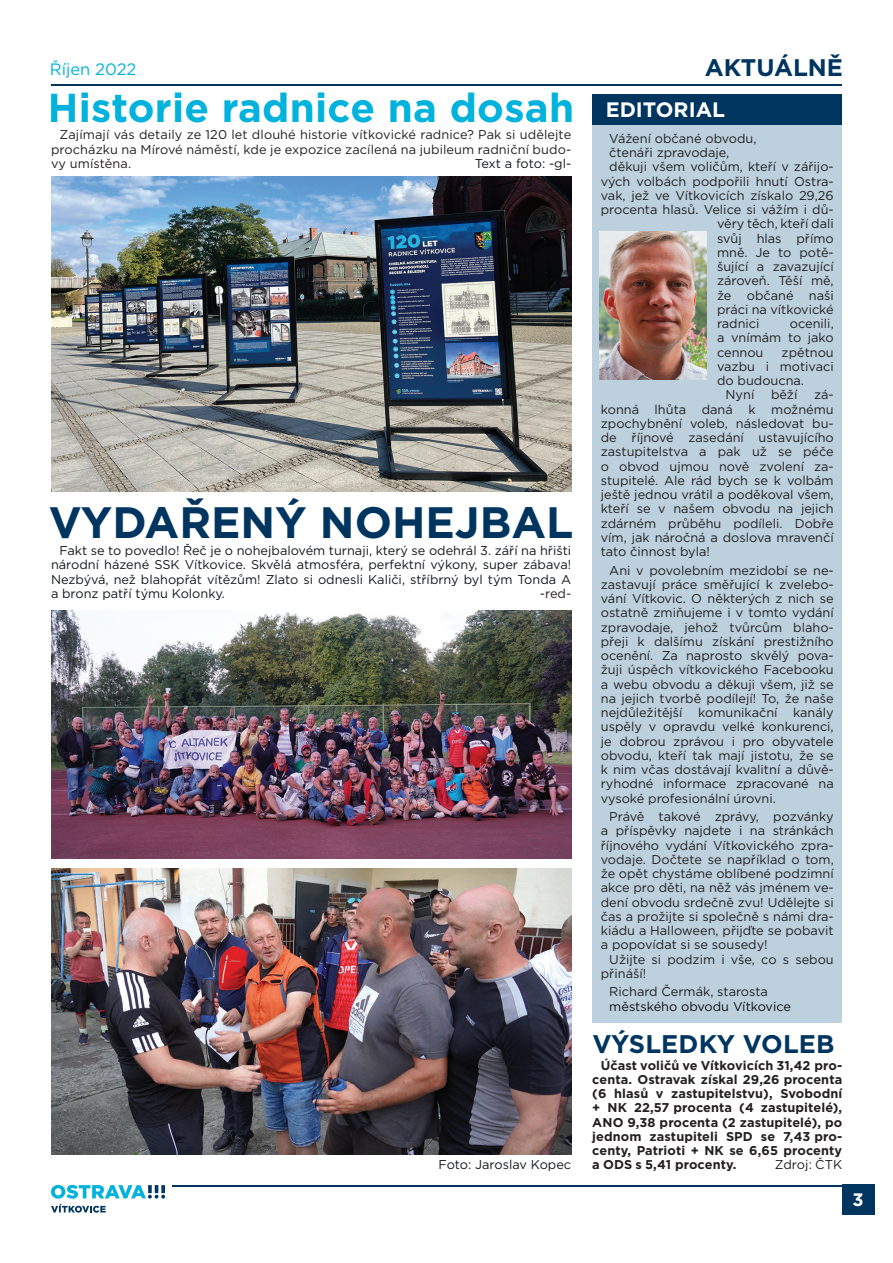
<style>
.page{position:relative;width:893px;height:1263px;background:#fff}
.page>*{position:absolute;margin:0;border:0;box-sizing:border-box;transform-origin:0 0}
.Styl_odstavce2{font:700 43.95px "Gotham";color:#003560}
.Styl_odstavce2-2{font:700 40.35px "Gotham";letter-spacing:.005em;color:#00b2dc}
.Styl_odstavce2-3{font:700 25.5px "Gotham";letter-spacing:.005em;color:#003560}
.t1{font:700 24px "Gotham";color:#003560}
.text{font:700 20.85px "Gotham";color:#fff}
.text-2{font:700 18px "Gotham";color:#fff}
.t2{font:16.5px "Gotham";color:#00b2dc}
.Styl_odstavce2-4{font:12.75px/14.2px "Gotham";color:#231f20;text-align:justify}
.Styl_odstavce2-5{font:12.75px/14.2px "Gotham";color:#15181c;text-align:justify}
.Styl_odstavce2-6{font:700 12.75px/14.2px "Gotham";letter-spacing:.01em;color:#231f20;text-align:justify}
.Styl_odstavce2-7{font:12.75px "Gotham";color:#131016}
</style>
<div class="page">
<div style="left:592px;top:121px;width:250px;height:902px;background:#bcd1dd"></div>
<div style="left:592px;top:94px;width:250px;height:30px;background:#003560"></div>
<hr style="left:51px;top:84px;width:791px;height:1px;background:#003560">
<div style="left:842px;top:1185px;width:32px;height:30px;background:#003560"></div>
<hr style="left:173px;top:1185px;width:673px;height:1px;background:#003560">
<svg style="left:51px;top:1185px;width:114px;height:27px"></svg>
<img style="left:600px;top:232px;width:106px;height:147px">
<img style="left:51px;top:869px;width:520px;height:286px">
<img style="left:51px;top:610px;width:520px;height:248px">
<img style="left:51px;top:177px;width:520px;height:315px">
<p class="t2" style="left:50px;top:59px;width:88px">Říjen 2022</p>
<p class="t1" style="left:705px;top:52px;width:140px">AKTUÁLNĚ</p>
<p class="Styl_odstavce2-2" style="left:48px;top:81px;width:528px">Historie radnice na dosah</p>
<p class="Styl_odstavce2-4" style="left:51px;top:128px;width:522px;text-indent:9px">Zajímají vás detaily ze 120 let dlouhé historie vítkovické radnice? Pak si udělejte procházku na Mírové náměstí, kde je expozice zacílená na jubileum radniční budo&shy;vy umístěna.</p>
<p class="Styl_odstavce2-5" style="left:475px;top:156px;width:98px">Text a foto: -gl-</p>
<p class="Styl_odstavce2" style="left:49px;top:493px;width:526px">VYDAŘENÝ NOHEJBAL</p>
<p class="Styl_odstavce2-5" style="left:51px;top:543px;width:522px;text-indent:9px">Fakt se to povedlo! Řeč je o nohejbalovém turnaji, který se odehrál 3. září na hřišti národní házené SSK Vítkovice. Skvělá atmosféra, perfektní výkony, super zábava!<br>Nezbývá, než blahopřát vítězům! Zlato si odnesli Kaliči, stříbrný byl tým Tonda A a bronz patří týmu Kolonky.</p>
<p class="Styl_odstavce2-4" style="left:540px;top:586px;width:33px">-red-</p>
<p class="Styl_odstavce2-5" style="left:438px;top:1157px;width:134px">Foto: Jaroslav Kopec</p>
<p class="text" style="left:606px;top:96px;width:121px">EDITORIAL</p>
<p class="Styl_odstavce2-4" style="left:609px;top:131px;width:149px">Vážení občané obvodu,</p>
<p class="Styl_odstavce2-4" style="left:609px;top:145px;width:121px">čtenáři zpravodaje,</p>
<p class="Styl_odstavce2-4" style="left:609px;top:159px;width:226px">děkuji všem voličům, kteří v zářijo-</p>
<p class="Styl_odstavce2-4" style="left:601px;top:174px;width:234px">vých volbách podpořili hnutí Ostra-</p>
<p class="Styl_odstavce2-4" style="left:601px;top:188px;width:234px">vak, jež ve Vítkovicích získalo 29,26</p>
<p class="Styl_odstavce2-4" style="left:601px;top:202px;width:234px">procenta hlasů. Velice si vážím i dů-</p>
<p class="Styl_odstavce2-4" style="left:717px;top:216px;width:118px">věry těch, kteří dali</p>
<p class="Styl_odstavce2-4" style="left:717px;top:231px;width:118px">svůj hlas přímo</p>
<p class="Styl_odstavce2-4" style="left:717px;top:245px;width:118px">mně. Je to potě-</p>
<p class="Styl_odstavce2-4" style="left:717px;top:259px;width:118px">šující a zavazující</p>
<p class="Styl_odstavce2-4" style="left:717px;top:273px;width:118px">zároveň. Těší mě,</p>
<p class="Styl_odstavce2-4" style="left:717px;top:288px;width:118px">že občané naši</p>
<p class="Styl_odstavce2-4" style="left:717px;top:302px;width:118px">práci na vítkovické</p>
<p class="Styl_odstavce2-4" style="left:717px;top:316px;width:44px">radnici</p>
<p class="Styl_odstavce2-4" style="left:717px;top:316px;width:118px;text-indent:73px">ocenili, a vnímám to jako cennou</p>
<p class="Styl_odstavce2-4" style="left:717px;top:345px;width:118px;text-indent:65px">zpětnou vazbu i motivaci do budoucna.</p>
<p class="Styl_odstavce2-4" style="left:725px;top:387px;width:30px">Nyní</p>
<p class="Styl_odstavce2-4" style="left:771px;top:387px;width:28px">běží</p>
<p class="Styl_odstavce2-4" style="left:601px;top:387px;width:234px;text-indent:213px">zá&shy;konná lhůta daná k možnému zpochybnění voleb, následovat bu&shy;de říjnové zasedání ustavujícího zastupitelstva a pak už se péče o obvod ujmou nově zvolení za&shy;stupitelé. Ale rád bych se k volbám ještě jednou vrátil a poděkoval všem, kteří se v našem obvodu na jejich zdárném průběhu podíleli. Dobře vím, jak náročná a doslova mravenčí tato činnost byla!</p>
<p class="Styl_odstavce2-4" style="left:601px;top:563px;width:234px;text-indent:9px">Ani v povolebním mezidobí se ne&shy;zastavují práce směřující k zvelebo&shy;vání Vítkovic. O některých z nich se ostatně zmiňujeme i v tomto vydání zpravodaje, jehož tvůrcům blaho&shy;přeji k dalšímu získání prestižního ocenění. Za naprosto skvělý pova&shy;žuji úspěch vítkovického Facebooku a webu obvodu a děkuji všem, již se na jejich tvorbě podílejí! To, že naše nejdůležitější komunikační kanály uspěly v opravdu velké konkurenci, je dobrou zprávou i pro obyvatele obvodu, kteří tak mají jistotu, že se k nim včas dostávají kvalitní a důvě&shy;ryhodné informace zpracované na vysoké profesionální úrovni.</p>
<p class="Styl_odstavce2-4" style="left:601px;top:809px;width:234px;text-indent:9px">Právě takové zprávy, pozvánky a příspěvky najdete i na stránkách říjnového vydání Vítkovického zpra&shy;vodaje. Dočtete se například o tom, že opět chystáme oblíbené podzimní akce pro děti, na něž vás jménem ve&shy;dení obvodu srdečně zvu! Udělejte si čas a prožijte si společně s námi dra&shy;kiádu a Halloween, přijďte se pobavit a popovídat si se sousedy!</p>
<p class="Styl_odstavce2-4" style="left:601px;top:952px;width:234px;text-indent:9px">Užijte si podzim i vše, co s sebou přináší!</p>
<p class="Styl_odstavce2-4" style="left:609px;top:984px;width:160px">Richard Čermák, starosta</p>
<p class="Styl_odstavce2-7" style="left:609px;top:998px;width:183px">městského obvodu Vítkovice</p>
<p class="Styl_odstavce2-3" style="left:592px;top:1027px;width:244px">VÝSLEDKY VOLEB</p>
<p class="Styl_odstavce2-6" style="left:592px;top:1058px;width:251px;text-indent:9px">Účast voličů ve Vítkovicích 31,42 pro&shy;centa. Ostravak získal 29,26 procenta (6 hlasů v zastupitelstvu), Svobodní + NK 22,57 procenta (4 zastupitelé), ANO 9,38 procenta (2 zastupitelé), po jednom zastupiteli SPD se 7,43 pro&shy;centy, Patrioti + NK se 6,65 procenty a ODS s 5,41 procenty.</p>
<p class="Styl_odstavce2-4" style="left:775px;top:1157px;width:69px">Zdroj: ČTK</p>
<p class="text-2" style="left:853px;top:1188px;width:13px">3</p>
</div>
